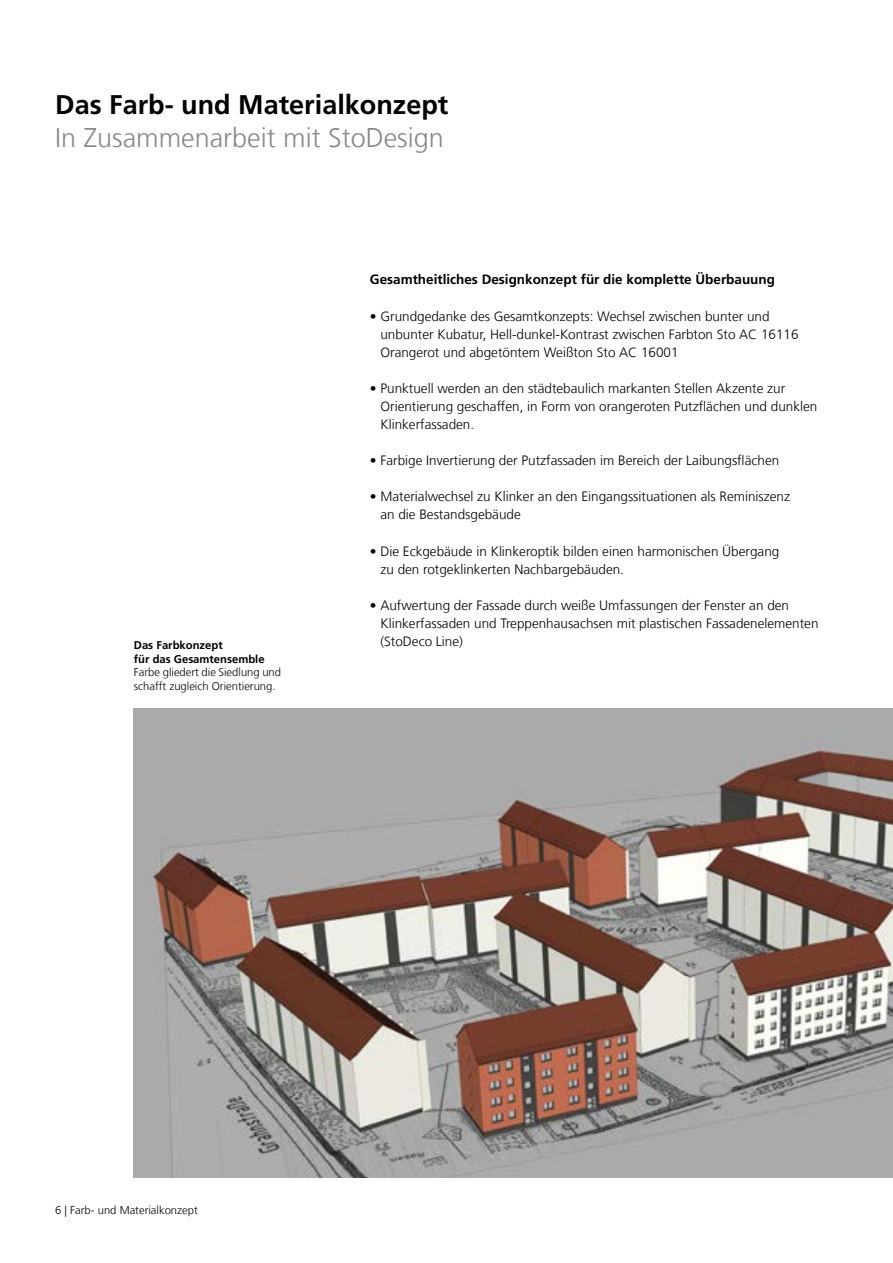
<style>
.page{position:relative;width:893px;height:1263px;background:#fff}
.page>*{position:absolute;margin:0;border:0;box-sizing:border-box;transform-origin:0 0}
.t1{font:300 27px "Sto Frutiger";color:#878787}
.t2{font:700 27px "Sto Frutiger";color:#000}
.t3{font:300 13.5px/18.1px "Sto Frutiger";color:#000}
.t4{font:700 13.5px "Sto Frutiger";color:#000}
.t5{font:300 11.25px/13.5px "Sto Frutiger";color:#000}
.t6{font:700 11.25px/13.5px "Sto Frutiger";color:#000}
</style>
<div class="page">
<img style="left:134px;top:708px;width:759px;height:470px">
<h1 class="t2" style="left:55px;top:89px;width:395px">Das Farb- und Materialkonzept</h1>
<h1 class="t1" style="left:55px;top:122px;width:390px">In Zusammenarbeit mit StoDesign</h1>
<p class="t6" style="left:134px;top:639px;width:132px">Das Farbkonzept<br>für das Gesamtensemble</p>
<p class="t5" style="left:134px;top:666px;width:149px">Farbe gliedert die Siedlung und schafft zugleich Orientierung.</p>
<p class="t4" style="left:370px;top:272px;width:407px">Gesamtheitliches Designkonzept für die komplette Überbauung</p>
<p class="t3" style="left:380px;top:307px;width:420px;text-indent:-11px">• Grundgedanke des Gesamtkonzepts: Wechsel zwischen bunter und unbunter Kubatur, Hell-dunkel-Kontrast zwischen Farbton Sto AC 16116<br>Orangerot und abgetöntem Weißton Sto AC 16001</p>
<p class="t3" style="left:380px;top:379px;width:438px;text-indent:-11px">• Punktuell werden an den städtebaulich markanten Stellen Akzente zur<br>Orientierung geschaffen, in Form von orangeroten Putzflächen und dunklen<br>Klinkerfassaden.</p>
<p class="t3" style="left:370px;top:451px;width:411px">• Farbige Invertierung der Putzfassaden im Bereich der Laibungsflächen</p>
<p class="t3" style="left:380px;top:488px;width:411px;text-indent:-11px">• Materialwechsel zu Klinker an den Eingangssituationen als Reminiszenz an die Bestandsgebäude</p>
<p class="t3" style="left:380px;top:542px;width:400px;text-indent:-11px">• Die Eckgebäude in Klinkeroptik bilden einen harmonischen Übergang zu den rotgeklinkerten Nachbargebäuden.</p>
<p class="t3" style="left:380px;top:596px;width:440px;text-indent:-11px">• Aufwertung der Fassade durch weiße Umfassungen der Fenster an den<br>Klinkerfassaden und Treppenhausachsen mit plastischen Fassadenelementen (StoDeco Line)</p>
<p class="t5" style="left:55px;top:1203px;width:144px">6 | Farb- und Materialkonzept</p>
</div>
